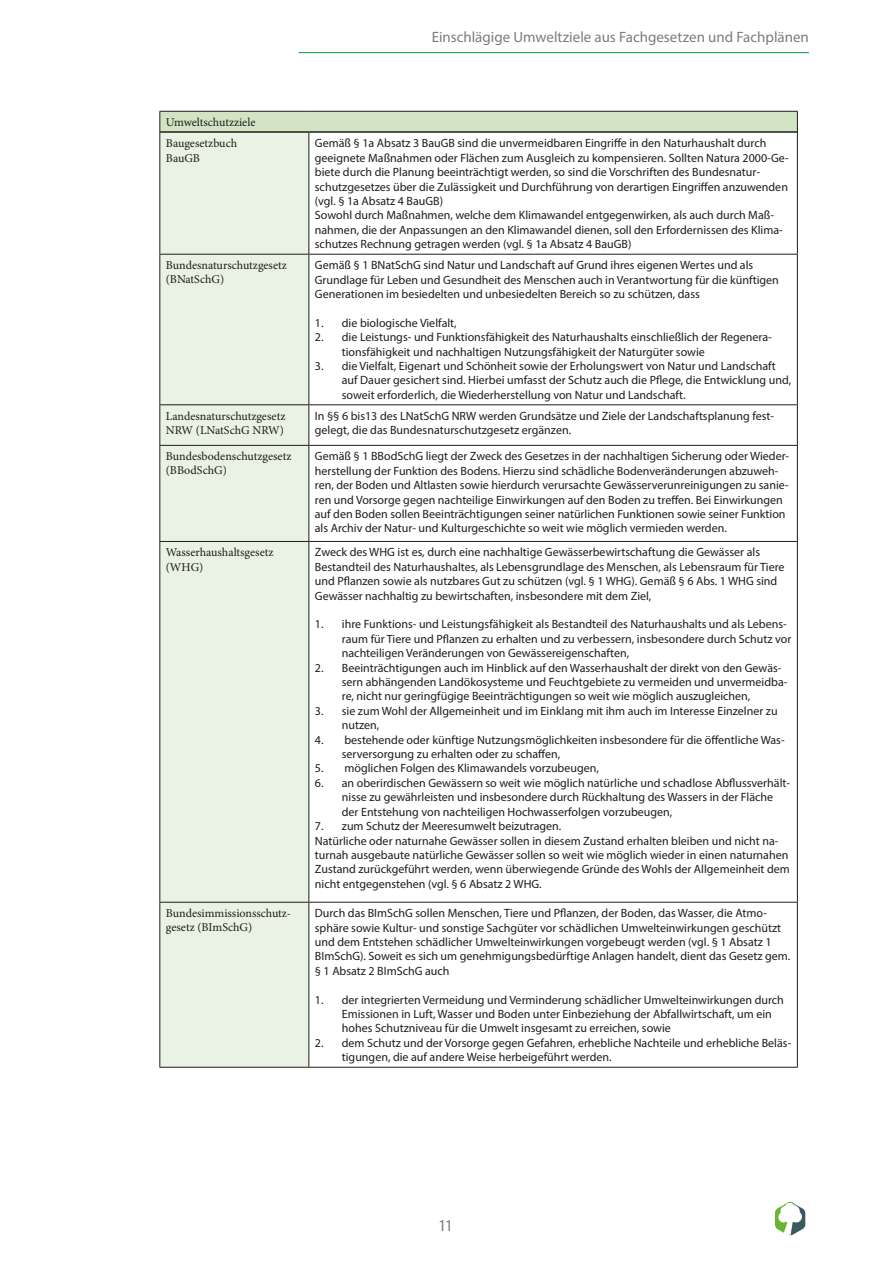
<style>
.page{position:relative;width:893px;height:1263px;background:#fff}
.page>*{position:absolute;margin:0;border:0;box-sizing:border-box;transform-origin:0 0}
.t1{font:16.5px "Myriad Pro";color:#7c7c7c}
.t2{font:15px "Myriad Pro";color:#7c7c7c}
.Tabellentext{font:12px/14.4px "Myriad Pro";color:#1d1d1b}
.Tabellentext-2{font:12px/14.4px "Minion Pro";color:#1d1d1b}
</style>
<div class="page">
<hr style="left:299px;top:52px;width:510px;height:1px;background:#009640">
<svg style="left:775px;top:1201px;width:31px;height:35px"></svg>
<div style="left:160px;top:111px;width:637px;height:21px;background:#d3e4c4"></div>
<div style="left:160px;top:133px;width:148px;height:934px;background:#eaf2e3"></div>
<hr style="left:159px;top:111px;width:150px;height:1px;background:#1d1d1b">
<svg style="left:159px;top:112px;width:1px;height:20px"></svg>
<hr style="left:309px;top:111px;width:489px;height:1px;background:#1d1d1b">
<svg style="left:797px;top:112px;width:1px;height:20px"></svg>
<hr style="left:159px;top:132px;width:1px;height:122px;background:#1d1d1b">
<hr style="left:308px;top:133px;width:1px;height:121px;background:#1d1d1b">
<hr style="left:797px;top:132px;width:1px;height:122px;background:#1d1d1b">
<hr style="left:309px;top:254px;width:489px;height:1px;background:#1d1d1b">
<hr style="left:797px;top:255px;width:1px;height:149px;background:#1d1d1b">
<hr style="left:309px;top:404px;width:489px;height:1px;background:#1d1d1b">
<hr style="left:797px;top:405px;width:1px;height:40px;background:#1d1d1b">
<hr style="left:309px;top:445px;width:489px;height:1px;background:#1d1d1b">
<hr style="left:797px;top:446px;width:1px;height:95px;background:#1d1d1b">
<hr style="left:309px;top:541px;width:489px;height:1px;background:#1d1d1b">
<hr style="left:797px;top:542px;width:1px;height:360px;background:#1d1d1b">
<hr style="left:309px;top:902px;width:489px;height:1px;background:#1d1d1b">
<hr style="left:797px;top:902px;width:1px;height:165px;background:#1d1d1b">
<hr style="left:309px;top:1067px;width:489px;height:1px;background:#1d1d1b">
<hr style="left:160px;top:131px;width:149px;height:2px;background:#1d1d1b">
<hr style="left:309px;top:131px;width:488px;height:2px;background:#1d1d1b">
<hr style="left:159px;top:255px;width:1px;height:149px;background:#1d1d1b">
<hr style="left:159px;top:254px;width:150px;height:1px;background:#1d1d1b">
<hr style="left:308px;top:255px;width:1px;height:149px;background:#1d1d1b">
<hr style="left:159px;top:405px;width:1px;height:40px;background:#1d1d1b">
<hr style="left:159px;top:404px;width:150px;height:1px;background:#1d1d1b">
<hr style="left:308px;top:405px;width:1px;height:40px;background:#1d1d1b">
<hr style="left:159px;top:446px;width:1px;height:95px;background:#1d1d1b">
<hr style="left:159px;top:542px;width:1px;height:360px;background:#1d1d1b">
<hr style="left:159px;top:445px;width:150px;height:1px;background:#1d1d1b">
<hr style="left:308px;top:446px;width:1px;height:95px;background:#1d1d1b">
<hr style="left:308px;top:542px;width:1px;height:360px;background:#1d1d1b">
<hr style="left:159px;top:541px;width:150px;height:1px;background:#1d1d1b">
<hr style="left:159px;top:902px;width:1px;height:165px;background:#1d1d1b">
<hr style="left:159px;top:902px;width:150px;height:1px;background:#1d1d1b">
<hr style="left:308px;top:902px;width:1px;height:165px;background:#1d1d1b">
<hr style="left:159px;top:1067px;width:150px;height:1px;background:#1d1d1b">
<p class="t2" style="left:432px;top:28px;width:379px">Einschlägige Umweltziele aus Fachgesetzen und Fachplänen</p>
<p class="Tabellentext-2" style="left:166px;top:115px;width:91px">Umweltschutzziele</p>
<p class="Tabellentext-2" style="left:166px;top:136px;width:73px">Baugesetzbuch<br>BauGB</p>
<p class="Tabellentext" style="left:315px;top:136px;width:476px">Gemäß § 1a Absatz 3 BauGB sind die unvermeidbaren Eingriffe in den Naturhaushalt durch geeignete Maßnahmen oder Flächen zum Ausgleich zu kompensieren. Sollten Natura 2000-Ge&shy;biete durch die Planung beeinträchtigt werden, so sind die Vorschriften des Bundesnatur&shy;schutzgesetzes über die Zulässigkeit und Durchführung von derartigen Eingriffen anzuwenden (vgl. § 1a Absatz 4 BauGB)</p>
<p class="Tabellentext" style="left:315px;top:208px;width:469px">Sowohl durch Maßnahmen, welche dem Klimawandel entgegenwirken, als auch durch Maß&shy;nahmen, die der Anpassungen an den Klimawandel dienen, soll den Erfordernissen des Klima&shy;schutzes Rechnung getragen werden (vgl. § 1a Absatz 4 BauGB)</p>
<p class="Tabellentext-2" style="left:166px;top:258px;width:123px">Bundesnaturschutzgesetz (BNatSchG)</p>
<p class="Tabellentext" style="left:315px;top:258px;width:466px">Gemäß § 1 BNatSchG sind Natur und Landschaft auf Grund ihres eigenen Wertes und als<br>Grundlage für Leben und Gesundheit des Menschen auch in Verantwortung für die künftigen<br>Generationen im besiedelten und unbesiedelten Bereich so zu schützen, dass</p>
<p class="Tabellentext" style="left:315px;top:315px;width:143px">1. die biologische Vielfalt,</p>
<p class="Tabellentext" style="left:342px;top:330px;width:432px;text-indent:-27px">2. die Leistungs- und Funktionsfähigkeit des Naturhaushalts einschließlich der Regenera&shy;tionsfähigkeit und nachhaltigen Nutzungsfähigkeit der Naturgüter sowie</p>
<p class="Tabellentext" style="left:342px;top:359px;width:451px;text-indent:-27px">3. die Vielfalt, Eigenart und Schönheit sowie der Erholungswert von Natur und Landschaft auf Dauer gesichert sind. Hierbei umfasst der Schutz auch die Pflege, die Entwicklung und, soweit erforderlich, die Wiederherstellung von Natur und Landschaft.</p>
<p class="Tabellentext-2" style="left:166px;top:409px;width:121px">Landesnaturschutzgesetz<br>NRW (LNatSchG NRW)</p>
<p class="Tabellentext" style="left:315px;top:408px;width:461px">In §§ 6 bis13 des LNatSchG NRW werden Grundsätze und Ziele der Landschaftsplanung fest&shy;gelegt, die das Bundesnaturschutzgesetz ergänzen.</p>
<p class="Tabellentext-2" style="left:166px;top:449px;width:127px">Bundesbodenschutzgesetz (BBodSchG)</p>
<p class="Tabellentext" style="left:315px;top:449px;width:476px">Gemäß § 1 BBodSchG liegt der Zweck des Gesetzes in der nachhaltigen Sicherung oder Wieder&shy;herstellung der Funktion des Bodens. Hierzu sind schädliche Bodenveränderungen abzuweh&shy;ren, der Boden und Altlasten sowie hierdurch verursachte Gewässerverunreinigungen zu sanie&shy;ren und Vorsorge gegen nachteilige Einwirkungen auf den Boden zu treffen. Bei Einwirkungen auf den Boden sollen Beeinträchtigungen seiner natürlichen Funktionen sowie seiner Funktion als Archiv der Natur- und Kulturgeschichte so weit wie möglich vermieden werden.</p>
<p class="Tabellentext-2" style="left:166px;top:545px;width:109px">Wasserhaushaltsgesetz (WHG)</p>
<p class="Tabellentext" style="left:315px;top:545px;width:471px">Zweck des WHG ist es, durch eine nachhaltige Gewässerbewirtschaftung die Gewässer als Bestandteil des Naturhaushaltes, als Lebensgrundlage des Menschen, als Lebensraum für Tiere und Pflanzen sowie als nutzbares Gut zu schützen (vgl. § 1 WHG). Gemäß § 6 Abs. 1 WHG sind Gewässer nachhaltig zu bewirtschaften, insbesondere mit dem Ziel,</p>
<p class="Tabellentext" style="left:342px;top:617px;width:451px;text-indent:-27px">1. ihre Funktions- und Leistungsfähigkeit als Bestandteil des Naturhaushalts und als Lebens&shy;raum für Tiere und Pflanzen zu erhalten und zu verbessern, insbesondere durch Schutz vor nachteiligen Veränderungen von Gewässereigenschaften,</p>
<p class="Tabellentext" style="left:342px;top:660px;width:447px;text-indent:-27px">2. Beeinträchtigungen auch im Hinblick auf den Wasserhaushalt der direkt von den Gewäs&shy;sern abhängenden Landökosysteme und Feuchtgebiete zu vermeiden und unvermeidba&shy;re, nicht nur geringfügige Beeinträchtigungen so weit wie möglich auszugleichen,</p>
<p class="Tabellentext" style="left:342px;top:703px;width:437px;text-indent:-27px">3. sie zum Wohl der Allgemeinheit und im Einklang mit ihm auch im Interesse Einzelner zu nutzen,</p>
<p class="Tabellentext" style="left:342px;top:732px;width:444px;text-indent:-27px">4. bestehende oder künftige Nutzungsmöglichkeiten insbesondere für die öffentliche Was&shy;serversorgung zu erhalten oder zu schaffen,</p>
<p class="Tabellentext" style="left:315px;top:761px;width:286px">5. möglichen Folgen des Klimawandels vorzubeugen,</p>
<p class="Tabellentext" style="left:342px;top:775px;width:450px;text-indent:-27px">6. an oberirdischen Gewässern so weit wie möglich natürliche und schadlose Abflussverhält&shy;nisse zu gewährleisten und insbesondere durch Rückhaltung des Wassers in der Fläche der Entstehung von nachteiligen Hochwasserfolgen vorzubeugen,</p>
<p class="Tabellentext" style="left:315px;top:819px;width:248px">7. zum Schutz der Meeresumwelt beizutragen.</p>
<p class="Tabellentext" style="left:315px;top:833px;width:477px">Natürliche oder naturnahe Gewässer sollen in diesem Zustand erhalten bleiben und nicht na&shy;turnah ausgebaute natürliche Gewässer sollen so weit wie möglich wieder in einen naturnahen Zustand zurückgeführt werden, wenn überwiegende Gründe des Wohls der Allgemeinheit dem nicht entgegenstehen (vgl. § 6 Absatz 2 WHG.</p>
<p class="Tabellentext-2" style="left:166px;top:906px;width:127px">Bundesimmissionsschutz&shy;gesetz (BImSchG)</p>
<p class="Tabellentext" style="left:315px;top:906px;width:477px">Durch das BImSchG sollen Menschen, Tiere und Pflanzen, der Boden, das Wasser, die Atmo&shy;sphäre sowie Kultur- und sonstige Sachgüter vor schädlichen Umwelteinwirkungen geschützt und dem Entstehen schädlicher Umwelteinwirkungen vorgebeugt werden (vgl. § 1 Absatz 1<br>BImSchG). Soweit es sich um genehmigungsbedürftige Anlagen handelt, dient das Gesetz gem. § 1 Absatz 2 BImSchG auch</p>
<p class="Tabellentext" style="left:342px;top:992px;width:444px;text-indent:-27px">1. der integrierten Vermeidung und Verminderung schädlicher Umwelteinwirkungen durch<br>Emissionen in Luft, Wasser und Boden unter Einbeziehung der Abfallwirtschaft, um ein hohes Schutzniveau für die Umwelt insgesamt zu erreichen, sowie</p>
<p class="Tabellentext" style="left:342px;top:1035px;width:451px;text-indent:-27px">2. dem Schutz und der Vorsorge gegen Gefahren, erhebliche Nachteile und erhebliche Beläs&shy;tigungen, die auf andere Weise herbeigeführt werden.</p>
<h1 class="t1" style="left:438px;top:1215px;width:17px">11</h1>
</div>
